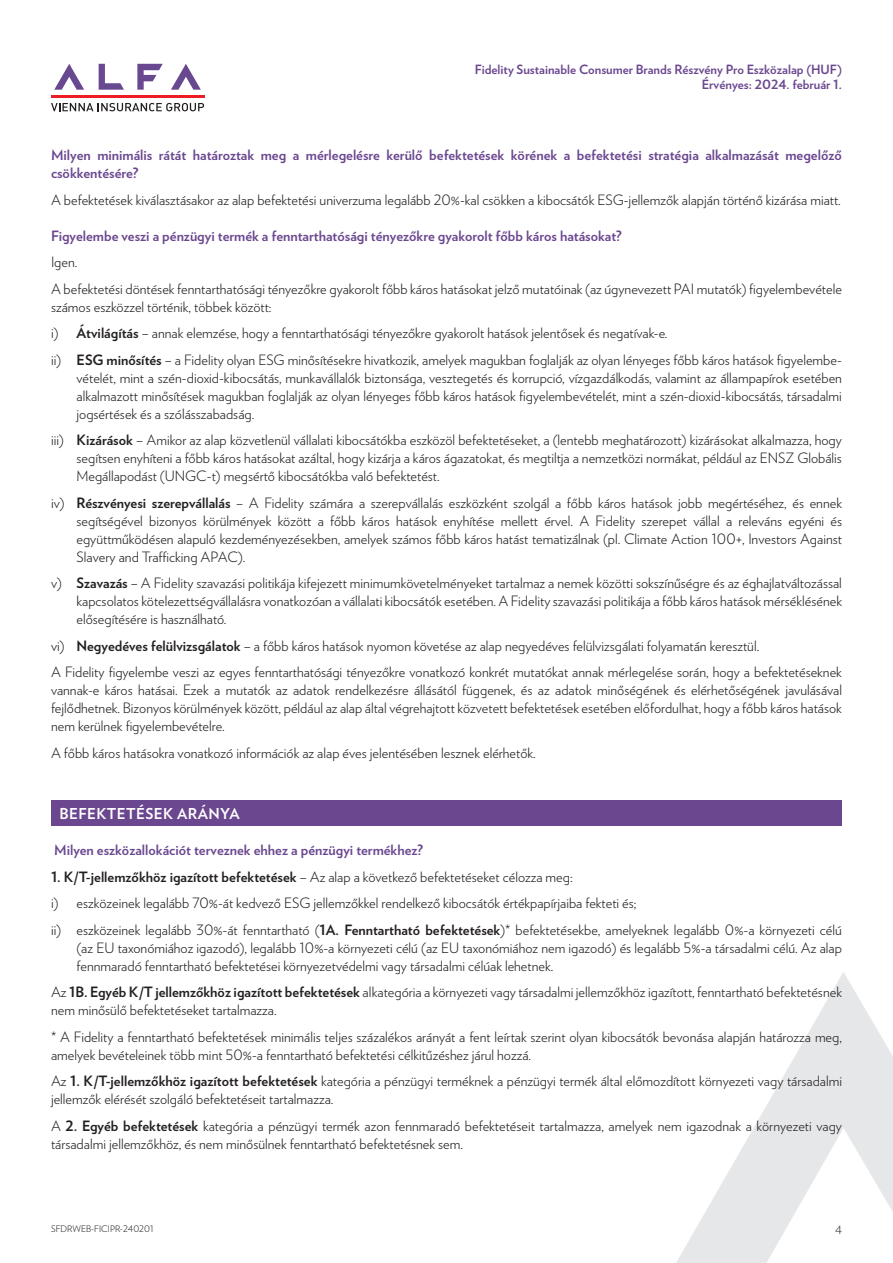
<style>
.page{position:relative;width:893px;height:1263px;background:#fff}
.page>*{position:absolute;margin:0;border:0;box-sizing:border-box;transform-origin:0 0}
.t1{font:700 15px "Verlag";letter-spacing:.025em;color:#fff}
.t2{font:300 14.25px/18px "Verlag";color:#231f20}
.t3{font:700 14.25px/18px "Verlag";color:#6a478f}
.t4{font:700 12.75px/15px "Verlag";color:#6a478f;text-align:right}
.t5{font:300 11.25px "Verlag";color:#231f20}
.t6{font:300 9px "Verlag";color:#231f20}
.s1{font-weight:700}
</style>
<div class="page">
<svg style="left:171px;top:64px;width:30px;height:26px"></svg>
<svg style="left:137px;top:64px;width:26px;height:26px"></svg>
<svg style="left:99px;top:64px;width:25px;height:26px"></svg>
<svg style="left:54px;top:64px;width:30px;height:26px"></svg>
<hr style="left:51px;top:95px;width:153px;height:3px;background:#ee1d23">
<svg style="left:51px;top:103px;width:153px;height:8px"></svg>
<svg style="left:676px;top:972px;width:217px;height:291px"></svg>
<div style="left:51px;top:800px;width:791px;height:25px;background:#6a478f"></div>
<p class="t4" style="left:475px;top:61px;width:369px">Fidelity Sustainable Consumer Brands Részvény Pro Eszközalap (HUF)<br>Érvényes: 2024. február 1.</p>
<p class="t3" style="left:51px;top:145px;width:792px">Milyen minimális rátát határoztak meg a mérlegelésre kerülő befektetések körének a befektetési stratégia alkalmazását megelőző csökkentésére?</p>
<p class="t2" style="left:51px;top:190px;width:791px">A befektetések kiválasztásakor az alap befektetési univerzuma legalább 20%-kal csökken a kibocsátók ESG-jellemzők alapján történő kizárása miatt.</p>
<p class="t3" style="left:51px;top:226px;width:572px">Figyelembe veszi a pénzügyi termék a fenntarthatósági tényezőkre gyakorolt főbb káros hatásokat?</p>
<p class="t2" style="left:51px;top:248px;width:792px;line-height:26.5px">Igen.<br>A befektetési döntések fenntarthatósági tényezőkre gyakorolt főbb káros hatásokat jelző mutatóinak (az úgynevezett PAI mutatók) figyelembevétele</p>
<p class="t2" style="left:51px;top:293px;width:792px;line-height:26.5px">számos eszközzel történik, többek között:<br>i) <span class="s1">Átvilágítás</span> – annak elemzése, hogy a fenntarthatósági tényezőkre gyakorolt hatások jelentősek és negatívak-e.<br>ii) <span class="s1">ESG minősítés</span> – a Fidelity olyan ESG minősítésekre hivatkozik, amelyek magukban foglalják az olyan lényeges főbb káros hatások figyelembe-</p>
<p class="t2" style="left:77px;top:368px;width:767px;text-align:justify">vételét, mint a szén-dioxid-kibocsátás, munkavállalók biztonsága, vesztegetés és korrupció, vízgazdálkodás, valamint az állampapírok esetében alkalmazott minősítések magukban foglalják az olyan lényeges főbb káros hatások figyelembevételét, mint a szén-dioxid-kibocsátás, társadalmi jogsértések és a szólásszabadság.</p>
<p class="t2" style="left:77px;top:430px;width:767px;text-align:justify;text-indent:-26px">iii) <span class="s1">Kizárások</span> – Amikor az alap közvetlenül vállalati kibocsátókba eszközöl befektetéseket, a (lentebb meghatározott) kizárásokat alkalmazza, hogy segítsen enyhíteni a főbb káros hatásokat azáltal, hogy kizárja a káros ágazatokat, és megtiltja a nemzetközi normákat, például az ENSZ Globális Megállapodást (UNGC-t) megsértő kibocsátókba való befektetést.</p>
<p class="t2" style="left:77px;top:493px;width:767px;text-align:justify;text-indent:-26px">iv) <span class="s1">Részvényesi szerepvállalás</span> – A Fidelity számára a szerepvállalás eszközként szolgál a főbb káros hatások jobb megértéséhez, és ennek segítségével bizonyos körülmények között a főbb káros hatások enyhítése mellett érvel. A Fidelity szerepet vállal a releváns egyéni és együttműködésen alapuló kezdeményezésekben, amelyek számos főbb káros hatást tematizálnak (pl. Climate Action 100+, Investors Against Slavery and Trafficking APAC).</p>
<p class="t2" style="left:77px;top:573px;width:767px;text-align:justify;text-indent:-26px">v) <span class="s1">Szavazás</span> – A Fidelity szavazási politikája kifejezett minimumkövetelményeket tartalmaz a nemek közötti sokszínűségre és az éghajlatváltozással kapcsolatos kötelezettségvállalásra vonatkozóan a vállalati kibocsátók esetében. A Fidelity szavazási politikája a főbb káros hatások mérséklésének elősegítésére is használható.</p>
<p class="t2" style="left:51px;top:632px;width:792px;line-height:26.5px">vi) <span class="s1">Negyedéves felülvizsgálatok</span> – a főbb káros hatások nyomon követése az alap negyedéves felülvizsgálati folyamatán keresztül.<br>A Fidelity figyelembe veszi az egyes fenntarthatósági tényezőkre vonatkozó konkrét mutatókat annak mérlegelése során, hogy a befektetéseknek</p>
<p class="t2" style="left:51px;top:680px;width:792px;text-align:justify">vannak-e káros hatásai. Ezek a mutatók az adatok rendelkezésre állásától függenek, és az adatok minőségének és elérhetőségének javulásával fejlődhetnek. Bizonyos körülmények között, például az alap által végrehajtott közvetett befektetések esetében előfordulhat, hogy a főbb káros hatások nem kerülnek figyelembevételre.</p>
<p class="t2" style="left:51px;top:743px;width:486px">A főbb káros hatásokra vonatkozó információk az alap éves jelentésében lesznek elérhetők.</p>
<p class="t1" style="left:60px;top:801px;width:182px">BEFEKTETÉSEK ARÁNYA</p>
<p class="t3" style="left:54px;top:840px;width:371px">Milyen eszközallokációt terveznek ehhez a pénzügyi termékhez?</p>
<p class="t2" style="left:51px;top:863px;width:792px;line-height:26.5px"><span class="s1">1. K/T-jellemzőkhöz igazított befektetések</span> – Az alap a következő befektetéseket célozza meg:<br>i) eszközeinek legalább 70%-át kedvező ESG jellemzőkkel rendelkező kibocsátók értékpapírjaiba fekteti és;<br>ii) eszközeinek legalább 30%-át fenntartható (<span class="s1">1A. Fenntartható befektetések</span>)* befektetésekbe, amelyeknek legalább 0%-a környezeti célú</p>
<p class="t2" style="left:77px;top:938px;width:767px">(az EU taxonómiához igazodó), legalább 10%-a környezeti célú (az EU taxonómiához nem igazodó) és legalább 5%-a társadalmi célú. Az alap fennmaradó fenntartható befektetései környezetvédelmi vagy társadalmi célúak lehetnek.</p>
<p class="t2" style="left:51px;top:982px;width:792px">Az <span class="s1">1B. Egyéb K/T jellemzőkhöz igazított befektetések</span> aIkategória a környezeti vagy társadalmi jellemzőkhöz igazított, fenntartható befektetésnek nem minősülő befektetéseket tartalmazza.</p>
<p class="t2" style="left:51px;top:1027px;width:792px">* A Fidelity a fenntartható befektetések minimális teljes százalékos arányát a fent leírtak szerint olyan kibocsátók bevonása alapján határozza meg, amelyek bevételeinek több mint 50%-a fenntartható befektetési célkitűzéshez járul hozzá.</p>
<p class="t2" style="left:51px;top:1071px;width:792px">Az <span class="s1">1. K/T-jellemzőkhöz igazított befektetések</span> kategória a pénzügyi terméknek a pénzügyi termék által előmozdított környezeti vagy társadalmi jellemzők elérését szolgáló befektetéseit tartalmazza.</p>
<p class="t2" style="left:51px;top:1116px;width:792px">A <span class="s1">2. Egyéb befektetések</span> kategória a pénzügyi termék azon fennmaradó befektetéseit tartalmazza, amelyek nem igazodnak a környezeti vagy társadalmi jellemzőkhöz, és nem minősülnek fenntartható befektetésnek sem.</p>
<p class="t6" style="left:51px;top:1222px;width:104px">SFDRWEB-FICIPR-240201</p>
<p class="t5" style="left:835px;top:1221px;width:8px">4</p>
</div>
